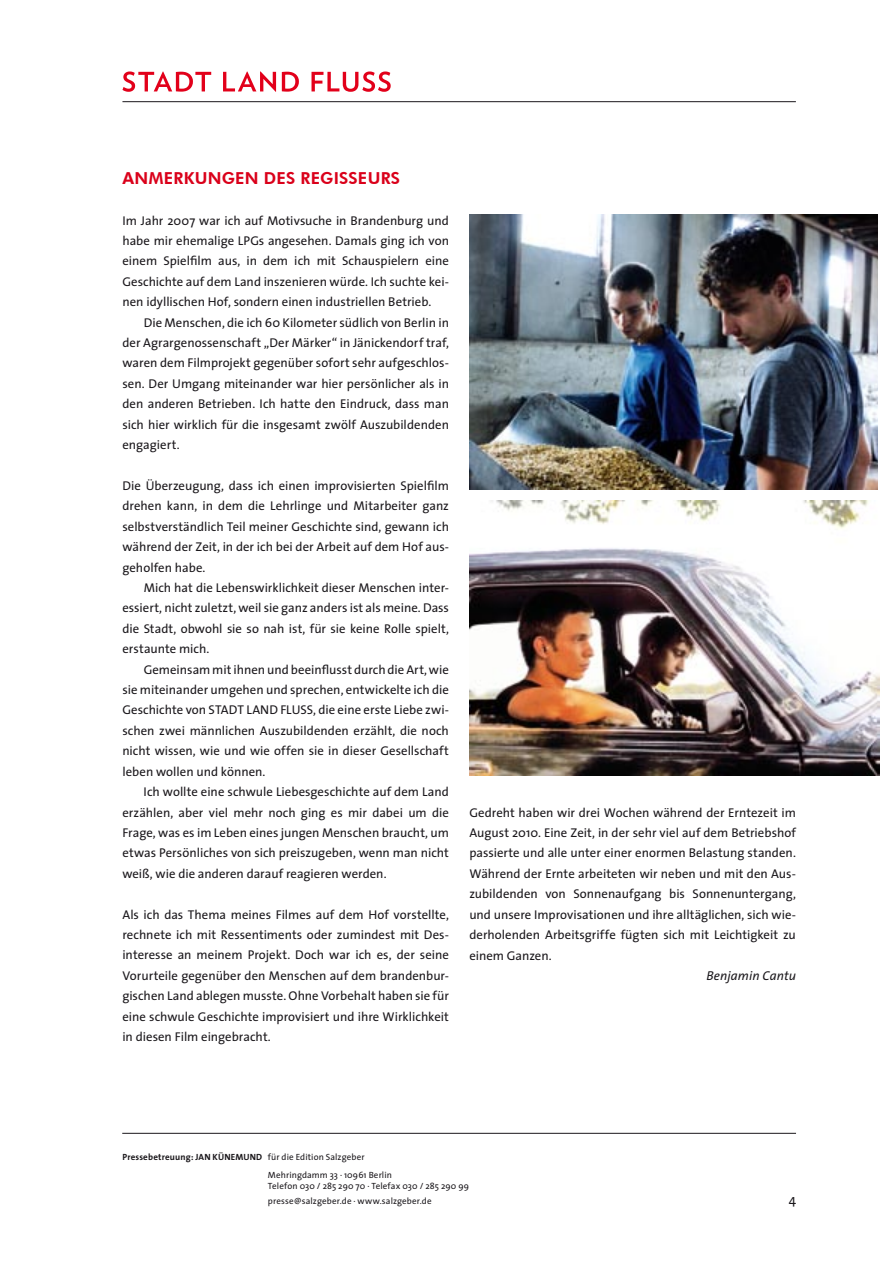
<style>
.page{position:relative;width:893px;height:1263px;background:#fff}
.page>*{position:absolute;margin:0;border:0;box-sizing:border-box;transform-origin:0 0}
.t1{font:800 16.5px "Futura BT";letter-spacing:.015em;color:#da001a}
.t2{font:13.5px "The Sans";color:#1a171b}
.t3{font:italic 12.9px "The Sans";letter-spacing:.005em;color:#1a171b}
.t4{font:12.75px/20.4px "The Sans";color:#1a171b;text-align:justify}
.t5{font:9px/18.3px "The Sans";letter-spacing:.01em;color:#1a171b}
.s1{font-weight:700}
</style>
<div class="page">
<hr style="left:122px;top:101px;width:674px;height:1px;background:#1a171b">
<hr style="left:122px;top:1133px;width:674px;height:1px;background:#1a171b">
<svg style="left:122px;top:71px;width:269px;height:21px"></svg>
<img style="left:469px;top:214px;width:409px;height:276px">
<img style="left:469px;top:500px;width:410px;height:276px">
<p class="t1" style="left:122px;top:168px;width:25px">ANMERK</p>
<p class="t1" style="left:195px;top:168px;width:27px">UNGEN</p>
<p class="t1" style="left:264px;top:168px;width:11px">DES</p>
<p class="t1" style="left:300px;top:168px;width:21px">REGISSE</p>
<p class="t1" style="left:368px;top:168px;width:23px">URS</p>
<p class="t4" style="left:122px;top:210px;width:328px">Im Jahr 2007 war ich auf Motivsuche in Brandenburg und habe mir ehemalige LPGs angesehen. Damals ging ich von einem Spielfilm aus, in dem ich mit Schauspielern eine Geschichte auf dem Land inszenieren würde. Ich suchte kei&shy;nen idyllischen Hof, sondern einen industriellen Betrieb.</p>
<p class="t4" style="left:122px;top:312px;width:328px;text-indent:21px">Die Menschen, die ich 60 Kilometer südlich von Berlin in der Agrargenossenschaft „Der Märker“ in Jänickendorf traf, waren dem Filmprojekt gegenüber sofort sehr aufgeschlos&shy;sen. Der Umgang miteinander war hier persönlicher als in den anderen Betrieben. Ich hatte den Eindruck, dass man sich hier wirklich für die insgesamt zwölf Auszubildenden engagiert.</p>
<p class="t4" style="left:122px;top:475px;width:328px">Die Überzeugung, dass ich einen improvisierten Spielfilm drehen kann, in dem die Lehrlinge und Mitarbeiter ganz selbstverständlich Teil meiner Geschichte sind, gewann ich während der Zeit, in der ich bei der Arbeit auf dem Hof aus&shy;geholfen habe.</p>
<p class="t4" style="left:122px;top:577px;width:328px;text-indent:21px">Mich hat die Lebenswirklichkeit dieser Menschen inter&shy;essiert, nicht zuletzt, weil sie ganz anders ist als meine. Dass die Stadt, obwohl sie so nah ist, für sie keine Rolle spielt, erstaunte mich.</p>
<p class="t4" style="left:122px;top:659px;width:328px;text-indent:21px">Gemeinsam mitihnen und beeinflusst durch dieArt,wie sie miteinander umgehen und sprechen, entwickelte ich die Geschichte von STADT LAND FLUSS, die eine erste Liebe zwi&shy;schen zwei männlichen Auszubildenden erzählt, die noch nicht wissen, wie und wie offen sie in dieser Gesellschaft leben wollen und können.</p>
<p class="t4" style="left:122px;top:781px;width:328px;text-indent:21px">Ich wollte eine schwule Liebesgeschichte auf dem Land erzählen, aber viel mehr noch ging es mir dabei um die Frage, was es im Leben eines jungen Menschen braucht, um etwas Persönliches von sich preiszugeben, wenn man nicht weiß, wie die anderen darauf reagieren werden.</p>
<p class="t4" style="left:122px;top:904px;width:328px">Als ich das Thema meines Filmes auf dem Hof vorstellte, rechnete ich mit Ressentiments oder zumindest mit Des&shy;interesse an meinem Projekt. Doch war ich es, der seine Vorurteile gegenüber den Menschen auf dem brandenbur&shy;gischen Land ablegen musste. Ohne Vorbehalt haben sie für eine schwule Geschichte improvisiert und ihre Wirklichkeit in diesen Film eingebracht.</p>
<p class="t4" style="left:469px;top:802px;width:328px">Gedreht haben wir drei Wochen während der Erntezeit im August 2010. Eine Zeit, in der sehr viel auf dem Betriebshof passierte und alle unter einer enormen Belastung standen.<br>Während der Ernte arbeiteten wir neben und mit den Aus&shy;zubildenden von Sonnenaufgang bis Sonnenuntergang, und unsere Improvisationen und ihre alltäglichen, sich wie&shy;derholenden Arbeitsgriffe fügten sich mit Leichtigkeit zu einem Ganzen.</p>
<p class="t3" style="left:706px;top:965px;width:91px">Benjamin Cantu</p>
<p class="t5" style="left:268px;top:1147px;width:125px;text-indent:-146px"><span class="s1">Pressebetreuung: Jan Künemund</span> für die Edition Salzgeber<br>Mehringdamm 33 · 10961 Berlin</p>
<p class="t5" style="left:268px;top:1178px;width:202px;line-height:15.3px">Telefon 030 / 285 290 70 · Telefax 030 / 285 290 99 presse@salzgeber.de · www.salzgeber.de</p>
<p class="t2" style="left:789px;top:1188px;width:9px">4</p>
</div>
